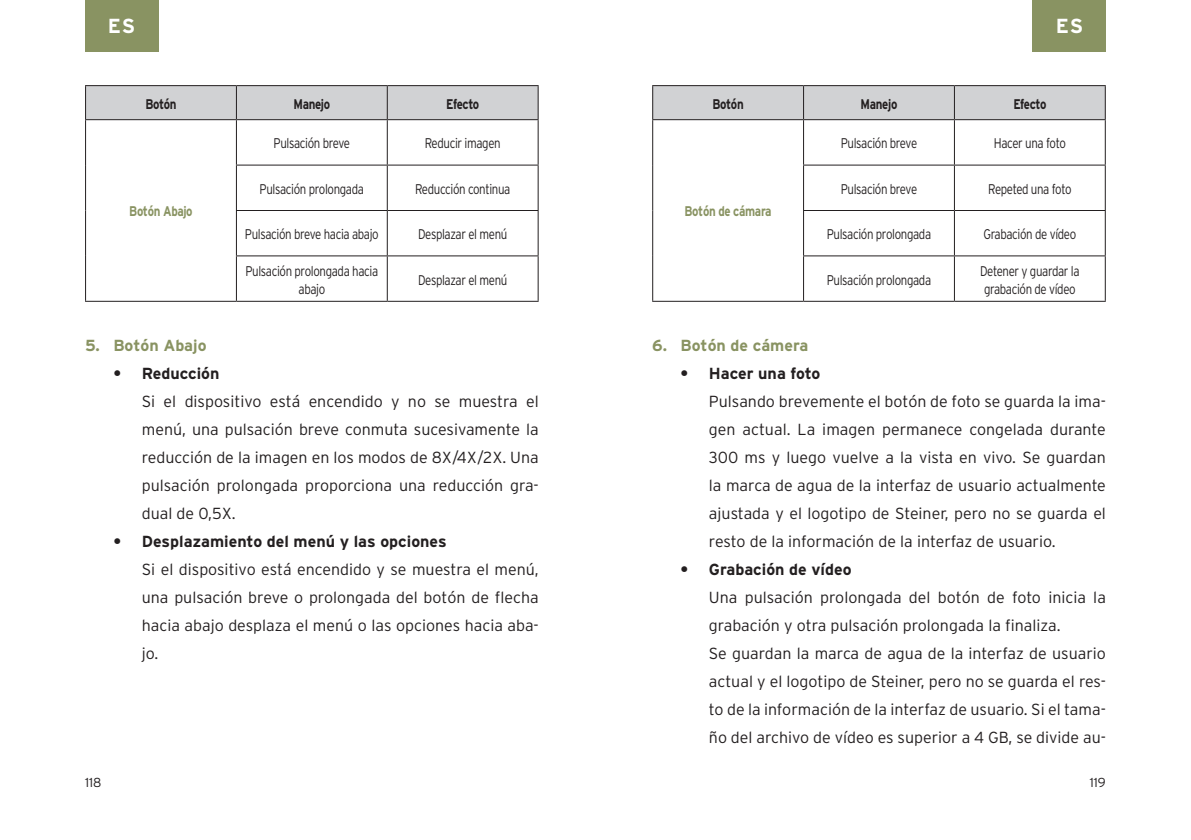
<style>
.page{position:relative;width:1191px;height:840px;background:#fff}
.page>*{position:absolute;margin:0;border:0;box-sizing:border-box;transform-origin:0 0}
.t1{font:700 20.2px "Interstate";color:#fff}
.t2{font:300 16px/28px "Interstate";color:#231f20;text-align:justify}
.t3{font:700 16px "Interstate";color:#231f20}
.t4{font:700 16px "Interstate";color:#899362}
.t5{font:300 14px/18px "Interstate";letter-spacing:-.03em;color:#231f20;text-align:center;scale:.82 1}
.t6{font:700 14px "Interstate";letter-spacing:-.03em;color:#231f20;scale:.82 1}
.t7{font:700 14px "Interstate";letter-spacing:-.03em;color:#899362;scale:.82 1}
.t8{font:300 13px "Interstate";color:#231f20}
</style>
<div class="page">
<div style="left:1032px;top:0;width:74px;height:51px;background:#899362"></div>
<div style="left:85px;top:0;width:74px;height:51px;background:#899362"></div>
<div style="left:86px;top:86px;width:451px;height:33px;background:#d1d2d4"></div>
<hr style="left:85px;top:85px;width:151px;height:1px;background:#231f20">
<hr style="left:85px;top:86px;width:1px;height:33px;background:#231f20">
<hr style="left:236px;top:85px;width:151px;height:1px;background:#231f20">
<hr style="left:236px;top:86px;width:1px;height:33px;background:#231f20">
<hr style="left:387px;top:85px;width:151px;height:1px;background:#231f20">
<hr style="left:387px;top:86px;width:1px;height:33px;background:#231f20">
<hr style="left:537px;top:86px;width:1px;height:33px;background:#231f20">
<hr style="left:85px;top:119px;width:151px;height:1px;background:#231f20">
<hr style="left:85px;top:120px;width:1px;height:45px;background:#231f20">
<hr style="left:85px;top:165px;width:1px;height:45px;background:#231f20">
<hr style="left:85px;top:210px;width:1px;height:46px;background:#231f20">
<hr style="left:85px;top:256px;width:1px;height:44px;background:#231f20">
<hr style="left:85px;top:300px;width:151px;height:1px;background:#231f20">
<hr style="left:236px;top:119px;width:151px;height:1px;background:#231f20">
<hr style="left:236px;top:120px;width:1px;height:44px;background:#231f20">
<hr style="left:387px;top:119px;width:151px;height:1px;background:#231f20">
<hr style="left:387px;top:120px;width:1px;height:44px;background:#231f20">
<hr style="left:537px;top:120px;width:1px;height:44px;background:#231f20">
<hr style="left:236px;top:164px;width:151px;height:1px;background:#231f20">
<hr style="left:236px;top:165px;width:1px;height:45px;background:#231f20">
<hr style="left:387px;top:164px;width:151px;height:1px;background:#231f20">
<hr style="left:387px;top:165px;width:1px;height:45px;background:#231f20">
<hr style="left:537px;top:165px;width:1px;height:45px;background:#231f20">
<hr style="left:236px;top:210px;width:151px;height:1px;background:#231f20">
<hr style="left:236px;top:211px;width:1px;height:44px;background:#231f20">
<hr style="left:387px;top:210px;width:151px;height:1px;background:#231f20">
<hr style="left:387px;top:211px;width:1px;height:44px;background:#231f20">
<hr style="left:537px;top:211px;width:1px;height:44px;background:#231f20">
<hr style="left:236px;top:255px;width:151px;height:1px;background:#231f20">
<hr style="left:236px;top:256px;width:1px;height:44px;background:#231f20">
<hr style="left:387px;top:255px;width:151px;height:1px;background:#231f20">
<hr style="left:387px;top:256px;width:1px;height:44px;background:#231f20">
<hr style="left:537px;top:256px;width:1px;height:44px;background:#231f20">
<hr style="left:236px;top:300px;width:151px;height:1px;background:#231f20">
<hr style="left:387px;top:300px;width:151px;height:1px;background:#231f20">
<div style="left:653px;top:86px;width:451px;height:33px;background:#d1d2d4"></div>
<hr style="left:652px;top:85px;width:151px;height:1px;background:#231f20">
<hr style="left:652px;top:86px;width:1px;height:33px;background:#231f20">
<hr style="left:803px;top:85px;width:151px;height:1px;background:#231f20">
<hr style="left:803px;top:86px;width:1px;height:33px;background:#231f20">
<hr style="left:954px;top:85px;width:151px;height:1px;background:#231f20">
<hr style="left:954px;top:86px;width:1px;height:33px;background:#231f20">
<hr style="left:1104px;top:86px;width:1px;height:33px;background:#231f20">
<hr style="left:652px;top:119px;width:151px;height:1px;background:#231f20">
<hr style="left:652px;top:120px;width:1px;height:45px;background:#231f20">
<hr style="left:652px;top:165px;width:1px;height:45px;background:#231f20">
<hr style="left:652px;top:210px;width:1px;height:46px;background:#231f20">
<hr style="left:652px;top:256px;width:1px;height:44px;background:#231f20">
<hr style="left:652px;top:300px;width:151px;height:1px;background:#231f20">
<hr style="left:803px;top:119px;width:151px;height:1px;background:#231f20">
<hr style="left:803px;top:120px;width:1px;height:44px;background:#231f20">
<hr style="left:954px;top:119px;width:151px;height:1px;background:#231f20">
<hr style="left:954px;top:120px;width:1px;height:44px;background:#231f20">
<hr style="left:1104px;top:120px;width:1px;height:44px;background:#231f20">
<hr style="left:803px;top:164px;width:151px;height:1px;background:#231f20">
<hr style="left:803px;top:165px;width:1px;height:45px;background:#231f20">
<hr style="left:954px;top:164px;width:151px;height:1px;background:#231f20">
<hr style="left:954px;top:165px;width:1px;height:45px;background:#231f20">
<hr style="left:1104px;top:165px;width:1px;height:45px;background:#231f20">
<hr style="left:803px;top:210px;width:151px;height:1px;background:#231f20">
<hr style="left:803px;top:211px;width:1px;height:44px;background:#231f20">
<hr style="left:954px;top:210px;width:151px;height:1px;background:#231f20">
<hr style="left:954px;top:211px;width:1px;height:44px;background:#231f20">
<hr style="left:1104px;top:211px;width:1px;height:44px;background:#231f20">
<hr style="left:803px;top:255px;width:151px;height:1px;background:#231f20">
<hr style="left:803px;top:256px;width:1px;height:44px;background:#231f20">
<hr style="left:954px;top:255px;width:151px;height:1px;background:#231f20">
<hr style="left:954px;top:256px;width:1px;height:44px;background:#231f20">
<hr style="left:1104px;top:256px;width:1px;height:44px;background:#231f20">
<hr style="left:803px;top:300px;width:151px;height:1px;background:#231f20">
<hr style="left:954px;top:300px;width:151px;height:1px;background:#231f20">
<p class="t1" style="left:108px;top:15px;width:29px">ES</p>
<p class="t1" style="left:1055px;top:15px;width:29px">ES</p>
<p class="t6" style="left:145px;top:96px;width:39px">Botón</p>
<p class="t6" style="left:293px;top:96px;width:46px">Manejo</p>
<p class="t6" style="left:446px;top:96px;width:42px">Efecto</p>
<p class="t7" style="left:129px;top:203px;width:79px">Botón Abajo</p>
<p class="t5" style="left:274px;top:134px;width:95px">Pulsación breve</p>
<p class="t5" style="left:425px;top:134px;width:94px">Reducir imagen</p>
<p class="t5" style="left:260px;top:180px;width:129px">Pulsación prolongada</p>
<p class="t5" style="left:415px;top:180px;width:118px">Reducción continua</p>
<p class="t5" style="left:245px;top:225px;width:165px">Pulsación breve hacia abajo</p>
<p class="t5" style="left:418px;top:225px;width:110px">Desplazar el menú</p>
<p class="t5" style="left:245px;top:261px;width:163px">Pulsación prolongada hacia abajo</p>
<p class="t5" style="left:418px;top:270px;width:110px">Desplazar el menú</p>
<p class="t4" style="left:85px;top:336px;width:123px">5. Botón Abajo</p>
<p class="t3" style="left:113px;top:364px;width:108px">• Reducción</p>
<p class="t2" style="left:142px;top:386px;width:398px">Si el dispositivo está encendido y no se muestra el menú, una pulsación breve conmuta sucesivamente la reducción de la imagen en los modos de 8X/4X/2X. Una pulsación prolongada proporciona una reducción gra&shy;dual de 0,5X.</p>
<p class="t3" style="left:113px;top:532px;width:335px">• Desplazamiento del menú y las opciones</p>
<p class="t2" style="left:142px;top:554px;width:398px">Si el dispositivo está encendido y se muestra el menú, una pulsación breve o prolongada del botón de flecha hacia abajo desplaza el menú o las opciones hacia aba&shy;jo.</p>
<p class="t6" style="left:712px;top:96px;width:39px">Botón</p>
<p class="t6" style="left:860px;top:96px;width:46px">Manejo</p>
<p class="t6" style="left:1013px;top:96px;width:42px">Efecto</p>
<p class="t7" style="left:684px;top:203px;width:108px">Botón de cámara</p>
<p class="t5" style="left:840px;top:134px;width:95px">Pulsación breve</p>
<p class="t5" style="left:994px;top:134px;width:89px">Hacer una foto</p>
<p class="t5" style="left:840px;top:180px;width:95px">Pulsación breve</p>
<p class="t5" style="left:988px;top:180px;width:103px">Repeted una foto</p>
<p class="t5" style="left:826px;top:225px;width:129px">Pulsación prolongada</p>
<p class="t5" style="left:983px;top:225px;width:115px">Grabación de vídeo</p>
<p class="t5" style="left:826px;top:270px;width:129px">Pulsación prolongada</p>
<p class="t5" style="left:980px;top:261px;width:123px;text-align:left">Detener y guardar la grabación de vídeo</p>
<p class="t4" style="left:652px;top:336px;width:158px">6. Botón de cámera</p>
<p class="t3" style="left:680px;top:364px;width:141px">• Hacer una foto</p>
<p class="t2" style="left:709px;top:386px;width:398px">Pulsando brevemente el botón de foto se guarda la ima&shy;gen actual. La imagen permanece congelada durante 300 ms y luego vuelve a la vista en vivo. Se guardan la marca de agua de la interfaz de usuario actualmente ajustada y el logotipo de Steiner, pero no se guarda el resto de la información de la interfaz de usuario.</p>
<p class="t3" style="left:680px;top:560px;width:172px">• Grabación de vídeo</p>
<p class="t2" style="left:709px;top:582px;width:398px;text-align:left">Una pulsación prolongada del botón de foto inicia la grabación y otra pulsación prolongada la finaliza.<br>Se guardan la marca de agua de la interfaz de usuario actual y el logotipo de Steiner, pero no se guarda el res&shy;to de la información de la interfaz de usuario. Si el tama&shy;ño del archivo de vídeo es superior a 4 GB, se divide au-</p>
<p class="t8" style="left:85px;top:774px;width:18px">118</p>
<p class="t8" style="left:1089px;top:774px;width:18px">119</p>
</div>
